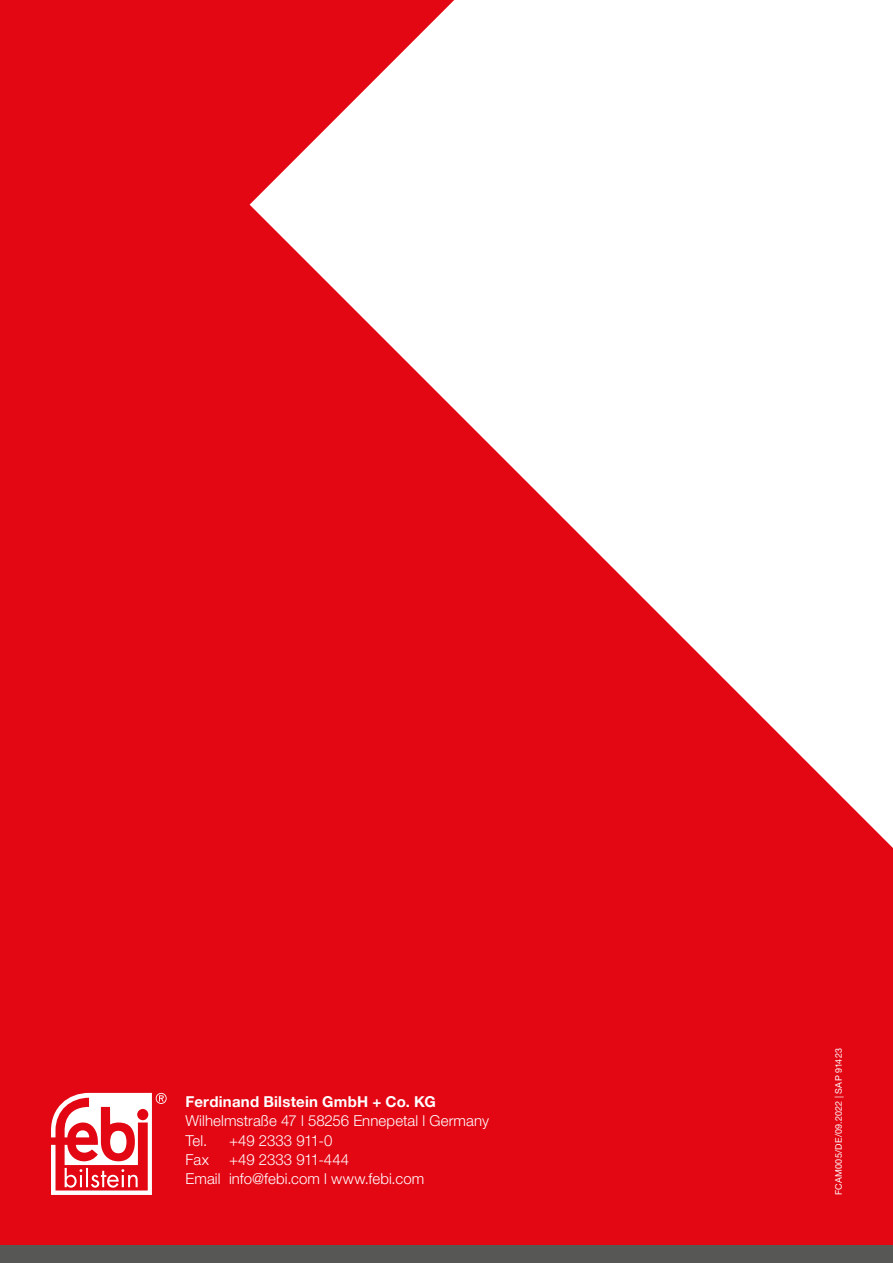
<style>
.page{position:relative;width:893px;height:1263px;background:#e30613}
.page>*{position:absolute;margin:0;border:0;box-sizing:border-box;transform-origin:0 0}
.t1{font:15px/19.2px "Helvetica Neue World 45 Lt";letter-spacing:.005em;color:#fff}
.t2{font:700 15px "Helvetica Neue World 75";letter-spacing:.015em;color:#fff}
.t3{font:9px "Helvetica Neue World 55 Roman";letter-spacing:.02em;color:#fff}
</style>
<div class="page">
<svg style="left:250px;top:0;width:643px;height:848px;fill:#fff"></svg>
<svg style="left:51px;top:1093px;width:116px;height:102px"></svg>
<div style="left:0;top:1246px;width:893px;height:17px;background:#575756"></div>
<p class="t2" style="left:185px;top:1093px;width:252px">Ferdinand Bilstein GmbH + Co. KG</p>
<p class="t1" style="left:185px;top:1111px;width:305px">Wilhelmstraße 47 l 58256 Ennepetal l Germany<br>Tel.</p>
<p class="t1" style="left:229px;top:1131px;width:105px">+49 2333 911-0</p>
<p class="t1" style="left:185px;top:1150px;width:25px">Fax</p>
<p class="t1" style="left:185px;top:1150px;width:240px;text-indent:44px">+49 2333 911-444<br>Email info@febi.com l www.febi.com</p>
<p class="t3" style="left:834px;top:1195px;width:148px;rotate:-90deg">FCAM005/DE/09.2022 | SAP 91423</p>
</div>
